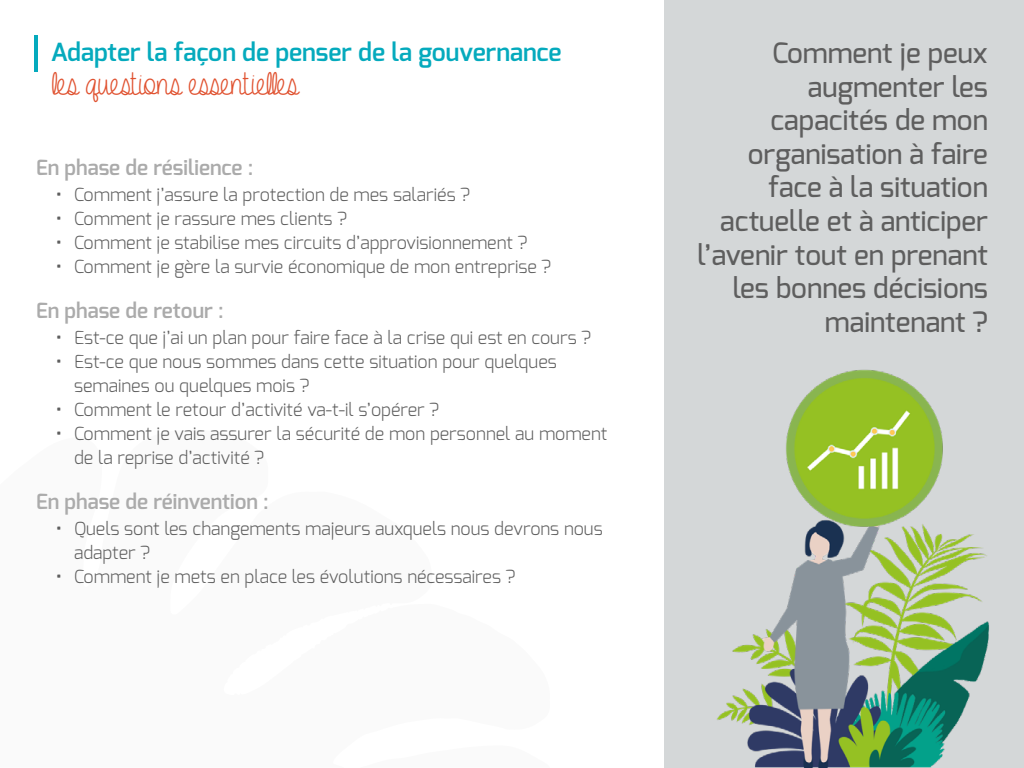
<style>
.page{position:relative;width:1024px;height:768px;background:#fff}
.page>*{position:absolute;margin:0;border:0;box-sizing:border-box;transform-origin:0 0}
.t1{font:31px "Amber Shaie";color:#e0512f}
.t2{font:500 28px/33.6px "Exo";color:#5e5e5e;text-align:right}
.t3{font:600 25px "Exo";color:#05aabd}
.t4{font:600 21px "Exo";color:#ababab}
.t5{font:300 18px/24px "Exo";color:#5e5e5e}
.s1{font-weight:600}
</style>
<div class="page">
<div style="left:664px;top:0;width:360px;height:768px;background:#d4d7d8"></div>
<hr style="left:34px;top:35px;width:4px;height:37px;background:#05aabd">
<img style="left:717px;top:369px;width:272px;height:399px">
<h3 class="t3" style="left:51px;top:36px;width:512px">Adapter la façon de penser de la gouvernance</h3>
<h1 class="t1" style="left:52px;top:67px;width:248px">les questions essentielles</h1>
<p class="t4" style="left:36px;top:154px;width:219px">En phase de résilience :</p>
<p class="t5" style="left:56px;top:182px;width:416px"><span class="s1">•</span> Comment j’assure la protection de mes salariés ?</p>
<p class="t5" style="left:56px;top:206px;width:293px"><span class="s1">•</span> Comment je rassure mes clients ?</p>
<p class="t5" style="left:56px;top:230px;width:473px"><span class="s1">•</span> Comment je stabilise mes circuits d’approvisionnement ?</p>
<p class="t5" style="left:56px;top:254px;width:497px"><span class="s1">•</span> Comment je gère la survie économique de mon entreprise ?</p>
<p class="t4" style="left:36px;top:297px;width:189px">En phase de retour :</p>
<p class="t5" style="left:56px;top:325px;width:537px"><span class="s1">•</span> Est-ce que j’ai un plan pour faire face à la crise qui est en cours ?</p>
<p class="t5" style="left:74px;top:349px;width:484px;text-indent:-18px"><span class="s1">•</span> Est-ce que nous sommes dans cette situation pour quelques semaines ou quelques mois ?</p>
<p class="t5" style="left:56px;top:397px;width:385px"><span class="s1">•</span> Comment le retour d’activité va-t-il s’opérer ?</p>
<p class="t5" style="left:74px;top:421px;width:535px;text-indent:-18px"><span class="s1">•</span> Comment je vais assurer la sécurité de mon personnel au moment de la reprise d’activité ?</p>
<p class="t4" style="left:36px;top:488px;width:234px">En phase de réinvention :</p>
<p class="t5" style="left:74px;top:517px;width:530px;text-indent:-18px"><span class="s1">•</span> Quels sont les changements majeurs auxquels nous devrons nous adapter ?</p>
<p class="t5" style="left:56px;top:565px;width:461px"><span class="s1">•</span> Comment je mets en place les évolutions nécessaires ?</p>
<h2 class="t2" style="left:697px;top:36px;width:292px">Comment je peux augmenter les capacités de mon organisation à faire face à la situation actuelle et à anticiper l’avenir tout en prenant les bonnes décisions maintenant ?</h2>
</div>
